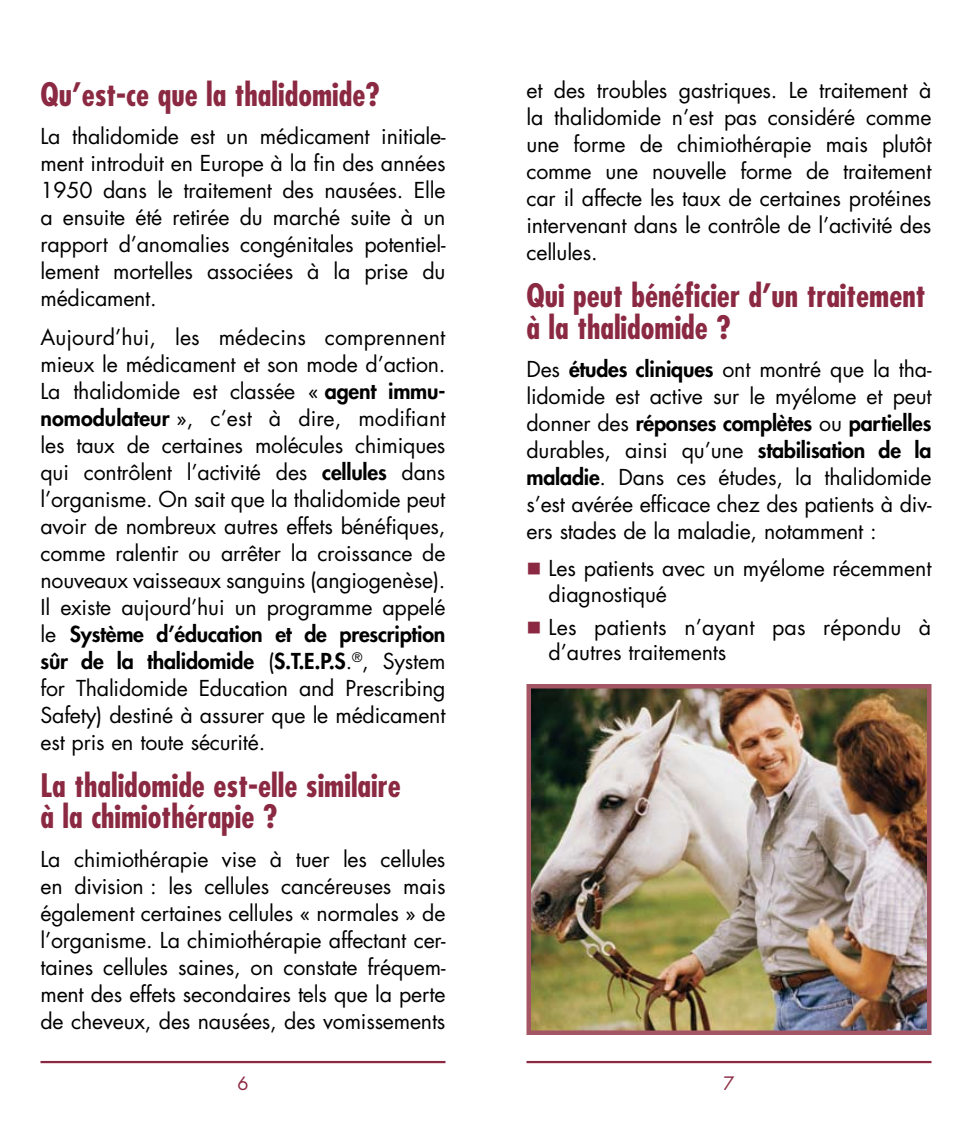
<style>
.page{position:relative;width:972px;height:1134px;background:#fff}
.page>*{position:absolute;margin:0;border:0;box-sizing:border-box;transform-origin:0 0}
.t1{font:700 condensed 31.5px/31.5px "Futura";color:#8b2942}
.t2{font:21.38px/27px "Futura";letter-spacing:-.01em;color:#000;text-align:justify}
.t3{font:21.38px/25.9px "Futura";letter-spacing:.01em;color:#000}
.t4{font:18px "Futura";color:#8b2942}
.s1{font-weight:800}
.s2{color:#8b2942}
</style>
<div class="page">
<hr style="left:40px;top:1061px;width:406px;height:2px;background:#8b2942">
<hr style="left:526px;top:1061px;width:406px;height:2px;background:#8b2942">
<img style="left:531px;top:689px;width:396px;height:341px">
<div style="left:526px;top:684px;width:406px;height:351px;border:4px solid #a45664"></div>
<h1 class="t1" style="left:40px;top:78px;width:341px">Qu’est-ce que la thalidomide?</h1>
<p class="t2" style="left:40px;top:123px;width:407px">La thalidomide est un médicament initiale&shy;ment introduit en Europe à la fin des années 1950 dans le traitement des nausées. Elle a ensuite été retirée du marché suite à un rapport d’anomalies congénitales potentiel&shy;lement mortelles associées à la prise du médicament.</p>
<p class="t2" style="left:40px;top:323px;width:407px">Aujourd’hui, les médecins comprennent mieux le médicament et son mode d’action.<br>La thalidomide est classée « <span class="s1">agent immu&shy;nomodulateur</span> », c’est à dire, modifiant les taux de certaines molécules chimiques qui contrôlent l’activité des <span class="s1">cellules</span> dans l’organisme. On sait que la thalidomide peut avoir de nombreux autres effets bénéfiques, comme ralentir ou arrêter la croissance de nouveaux vaisseaux sanguins (angiogenèse).<br>Il existe aujourd’hui un programme appelé le <span class="s1">Système d’éducation et de prescription sûr de la thalidomide</span> (<span class="s1">S.T.E.P.S</span>.<sup>®</sup>, System for Thalidomide Education and Prescribing Safety) destiné à assurer que le médicament est pris en toute sécurité.</p>
<h1 class="t1" style="left:40px;top:769px;width:362px">La thalidomide est-elle similaire à la chimiothérapie ?</h1>
<p class="t2" style="left:40px;top:845px;width:407px">La chimiothérapie vise à tuer les cellules en division : les cellules cancéreuses mais également certaines cellules « normales » de l’organisme. La chimiothérapie affectant cer&shy;taines cellules saines, on constate fréquem&shy;ment des effets secondaires tels que la perte de cheveux, des nausées, des vomissements</p>
<p class="t2" style="left:526px;top:76px;width:407px">et des troubles gastriques. Le traitement à la thalidomide n’est pas considéré comme une forme de chimiothérapie mais plutôt comme une nouvelle forme de traitement car il affecte les taux de certaines protéines intervenant dans le contrôle de l’activité des cellules.</p>
<h1 class="t1" style="left:526px;top:279px;width:401px">Qui peut bénéficier d’un traitement à la thalidomide ?</h1>
<p class="t2" style="left:526px;top:355px;width:407px">Des <span class="s1">études cliniques</span> ont montré que la tha&shy;lidomide est active sur le myélome et peut donner des <span class="s1">réponses complètes</span> ou <span class="s1">partielles </span>durables, ainsi qu’une <span class="s1">stabilisation de la maladie</span>. Dans ces études, la thalidomide s’est avérée efficace chez des patients à div&shy;ers stades de la maladie, notamment :</p>
<p class="t2" style="left:549px;top:555px;width:384px;line-height:25.9px;text-indent:-22px"><span class="s2">■</span> Les patients avec un myélome récemment diagnostiqué</p>
<p class="t3" style="left:549px;top:613px;width:384px;text-indent:-22px"><span class="s2">■</span> Les patients n’ayant pas répondu à d’autres traitements</p>
<p class="t4" style="left:237px;top:1071px;width:13px">6</p>
<p class="t4" style="left:723px;top:1071px;width:13px">7</p>
</div>
